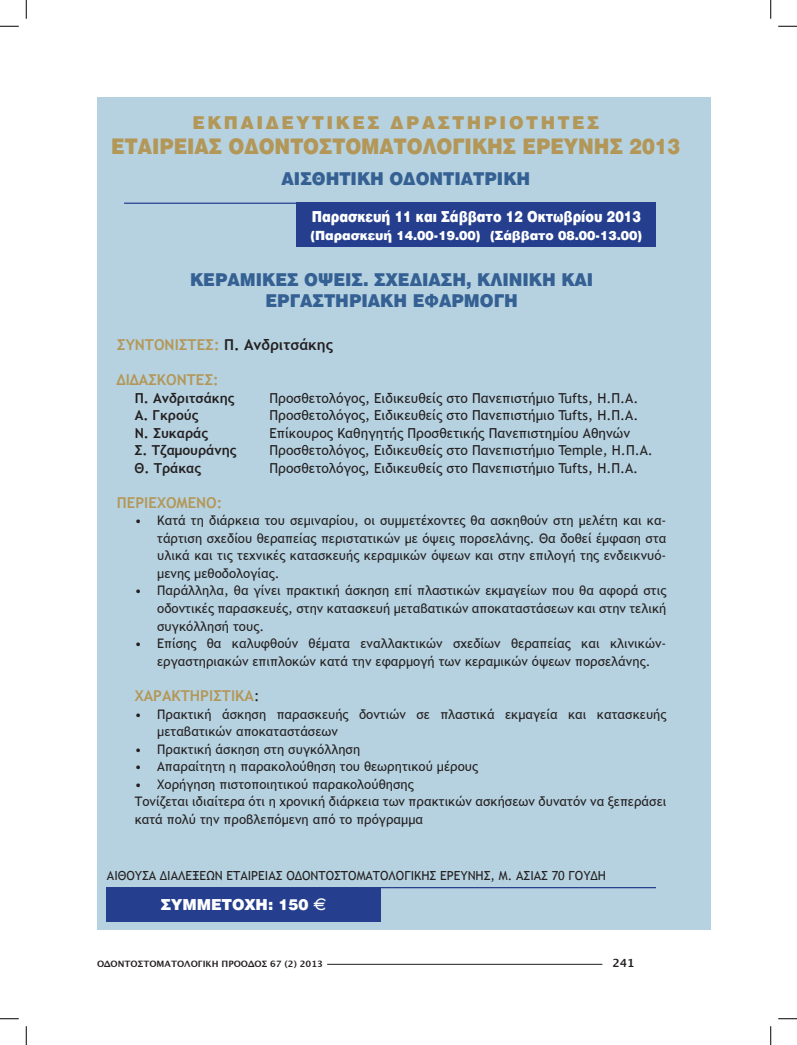
<style>
.page{position:relative;width:797px;height:1045px;background:#fff}
.page>*{position:absolute;margin:0;border:0;box-sizing:border-box;transform-origin:0 0}
.t1{font:900 21.25px "UB Helvetica";color:#b39758;scale:.9 1}
.t2{font:900 17.5px/21px "UB Helvetica";color:#356093;text-align:center;scale:.95 1}
.t3{font:900 17.5px "UB Helvetica";letter-spacing:.15em;color:#b39758}
.t4{font:700 15px "Trebuchet MS";color:#b39758}
.t5{font:900 15px "UB Helvetica";color:#fff;scale:.85 1}
.t6{font:700 15px "Trebuchet MS";color:#231f20}
.t7{font:900 15px "UB Helvetica";color:#fff}
.t8{font:13.75px "Trebuchet MS";color:#231f20}
.t9{font:700 13.75px "Trebuchet MS";color:#231f20}
.t10{font:13.12px/17.5px "Trebuchet MS";color:#231f20;text-align:justify}
.t11{font:12.5px "Trebuchet MS";color:#231f20}
.t12{font:900 12.5px "UB Helvetica";color:#fff}
.t13{font:700 11.25px "Lucida Grande";color:#231f20}
.t14{font:700 8.75px "Lucida Grande";color:#231f20}
.s1{color:#b39758}
.s2{font-weight:400;color:#231f20}
.s3{font-family:"Eurofont";font-weight:400}
</style>
<div class="page">
<hr style="left:327px;top:964px;width:275px;height:1px;background:#231f20">
<div style="left:97px;top:97px;width:613px;height:833px;background:#b6d2e0"></div>
<div style="left:297px;top:203px;width:359px;height:44px;background:#253f8e"></div>
<hr style="left:124px;top:203px;width:532px;height:1px;background:#253f8e">
<div style="left:106px;top:887px;width:275px;height:34px;background:#253f8e"></div>
<hr style="left:106px;top:887px;width:550px;height:1px;background:#253f8e">
<svg style="left:0;top:25px;width:19px;height:2px"></svg>
<svg style="left:778px;top:25px;width:19px;height:2px"></svg>
<svg style="left:0;top:1018px;width:19px;height:1px"></svg>
<svg style="left:778px;top:1018px;width:19px;height:1px"></svg>
<svg style="left:25px;top:0;width:2px;height:19px"></svg>
<svg style="left:25px;top:1026px;width:2px;height:19px"></svg>
<svg style="left:770px;top:0;width:1px;height:19px"></svg>
<svg style="left:770px;top:1026px;width:1px;height:19px"></svg>
<h2 class="t3" style="left:192px;top:112px;width:408px">ΕΚΠΑΙΔΕΥΤΙΚΕΣ ΔΡΑΣΤΗΡΙΟΤΗΤΕΣ</h2>
<h1 class="t1" style="left:111px;top:134px;width:633px">ΕΤΑΙΡΕΙΑΣ ΟΔΟΝΤΟΣΤΟΜΑΤΟΛΟΓΙΚΗΣ ΕΡΕΥΝΗΣ 2013</h1>
<h2 class="t2" style="left:281px;top:168px;width:263px">ΑΙΣΘΗΤΙΚΗ Ο∆ΟΝΤΙΑΤΡΙΚΗ</h2>
<p class="t5" style="left:312px;top:207px;width:389px">Παρασκευή 11 και Σάββατο 12 Οκτωβρίου 2013</p>
<p class="t12" style="left:310px;top:227px;width:334px">(Παρασκευή 14.00-19.00) (Σάββατο 08.00-13.00)</p>
<h2 class="t2" style="left:190px;top:269px;width:426px">ΚΕΡΑΜΙΚΕΣ ΟΨΕΙΣ. ΣΧΕΔΙΑΣΗ, ΚΛΙΝΙΚΗ ΚΑΙ<br>ΕΡΓΑΣΤΗΡΙΑΚΗ ΕΦΑΡΜΟΓΗ</h2>
<p class="t6" style="left:117px;top:336px;width:217px"><span class="s1">ΣΥΝΤΟΝΙΣΤΕΣ:</span> Π. Ανδριτσάκης</p>
<p class="t4" style="left:117px;top:371px;width:103px">ΔΙΔΑΣΚΟΝΤΕΣ:</p>
<p class="t9" style="left:135px;top:389px;width:101px">Π. Ανδριτσάκης</p>
<p class="t8" style="left:269px;top:390px;width:370px">Προσθετολόγος, Ειδικευθείς στο Πανεπιστήμιο Tufts, Η.Π.Α.</p>
<p class="t9" style="left:135px;top:407px;width:65px">Α. Γκρούς</p>
<p class="t8" style="left:269px;top:407px;width:370px">Προσθετολόγος, Ειδικευθείς στο Πανεπιστήμιο Tufts, Η.Π.Α.</p>
<p class="t9" style="left:135px;top:424px;width:75px">Ν. Συκαράς</p>
<p class="t8" style="left:269px;top:425px;width:362px">Επίκουρος Καθηγητής Προσθετικής Πανεπιστημίου Αθηνών</p>
<p class="t9" style="left:135px;top:442px;width:103px">Σ. Τζαμουράνης</p>
<p class="t8" style="left:269px;top:442px;width:385px">Προσθετολόγος, Ειδικευθείς στο Πανεπιστήμιο Temple, Η.Π.Α.</p>
<p class="t9" style="left:135px;top:459px;width:68px">Θ. Τράκας</p>
<p class="t8" style="left:269px;top:460px;width:370px">Προσθετολόγος, Ειδικευθείς στο Πανεπιστήμιο Tufts, Η.Π.Α.</p>
<p class="t4" style="left:117px;top:493px;width:107px">ΠΕΡΙΕΧΟΜΕΝΟ:</p>
<p class="t10" style="left:157px;top:512px;width:511px;text-indent:-22px">• Κατά τη διάρκεια του σεμιναρίου, οι συμμετέχοντες θα ασκηθούν στη μελέτη και κα&shy;τάρτιση σχεδίου θεραπείας περιστατικών με όψεις πορσελάνης. Θα δοθεί έμφαση στα υλικά και τις τεχνικές κατασκευής κεραμικών όψεων και στην επιλογή της ενδεικνυό&shy;μενης μεθοδολογίας.</p>
<p class="t10" style="left:157px;top:582px;width:511px;text-indent:-22px">• Παράλληλα, θα γίνει πρακτική άσκηση επί πλαστικών εκμαγείων που θα αφορά στις οδοντικές παρασκευές, στην κατασκευή μεταβατικών αποκαταστάσεων και στην τελική συγκόλλησή τους.</p>
<p class="t10" style="left:135px;top:635px;width:533px;text-align:center">• Επίσης θα καλυφθούν θέματα εναλλακτικών σχεδίων θεραπείας και κλινικών&shy;εργαστηριακών επιπλοκών κατά την εφαρμογή των κεραμικών όψεων πορσελάνης.</p>
<p class="t4" style="left:135px;top:686px;width:126px">ΧΑΡΑΚΤΗΡΙΣΤΙΚΑ<span class="s2">:</span></p>
<p class="t10" style="left:157px;top:705px;width:511px;text-indent:-22px">• Πρακτική άσκηση παρασκευής δοντιών σε πλαστικά εκμαγεία και κατασκευής μεταβατικών αποκαταστάσεων</p>
<p class="t10" style="left:135px;top:740px;width:227px">• Πρακτική άσκηση στη συγκόλληση</p>
<p class="t10" style="left:135px;top:758px;width:345px">• Απαραίτητη η παρακολούθηση του θεωρητικού μέρους</p>
<p class="t10" style="left:135px;top:775px;width:533px;text-align:left">• Χορήγηση πιστοποιητικού παρακολούθησης<br>Τονίζεται ιδιαίτερα ότι η χρονική διάρκεια των πρακτικών ασκήσεων δυνατόν να ξεπεράσει κατά πολύ την προβλεπόμενη από το πρόγραμμα</p>
<p class="t11" style="left:107px;top:868px;width:500px">ΑΙΘΟΥΣΑ ΔΙΑΛΕΞΕΩΝ ΕΤΑΙΡΕΙΑΣ ΟΔΟΝΤΟΣΤΟΜΑΤΟΛΟΓΙΚΗΣ ΕΡΕΥΝΗΣ, Μ. ΑΣΙΑΣ 70 ΓΟΥΔΗ</p>
<p class="t7" style="left:161px;top:895px;width:167px">ΣΥΜΜΕΤΟΧΗ: 150 <span class="s3">S</span></p>
<p class="t14" style="left:97px;top:956px;width:227px">ΟΔΟΝΤΟΣΤΟΜΑΤΟΛΟΓΙΚΗ ΠΡΟΟΔΟΣ 67 (2) 2013</p>
<p class="t13" style="left:612px;top:954px;width:24px">241</p>
</div>
